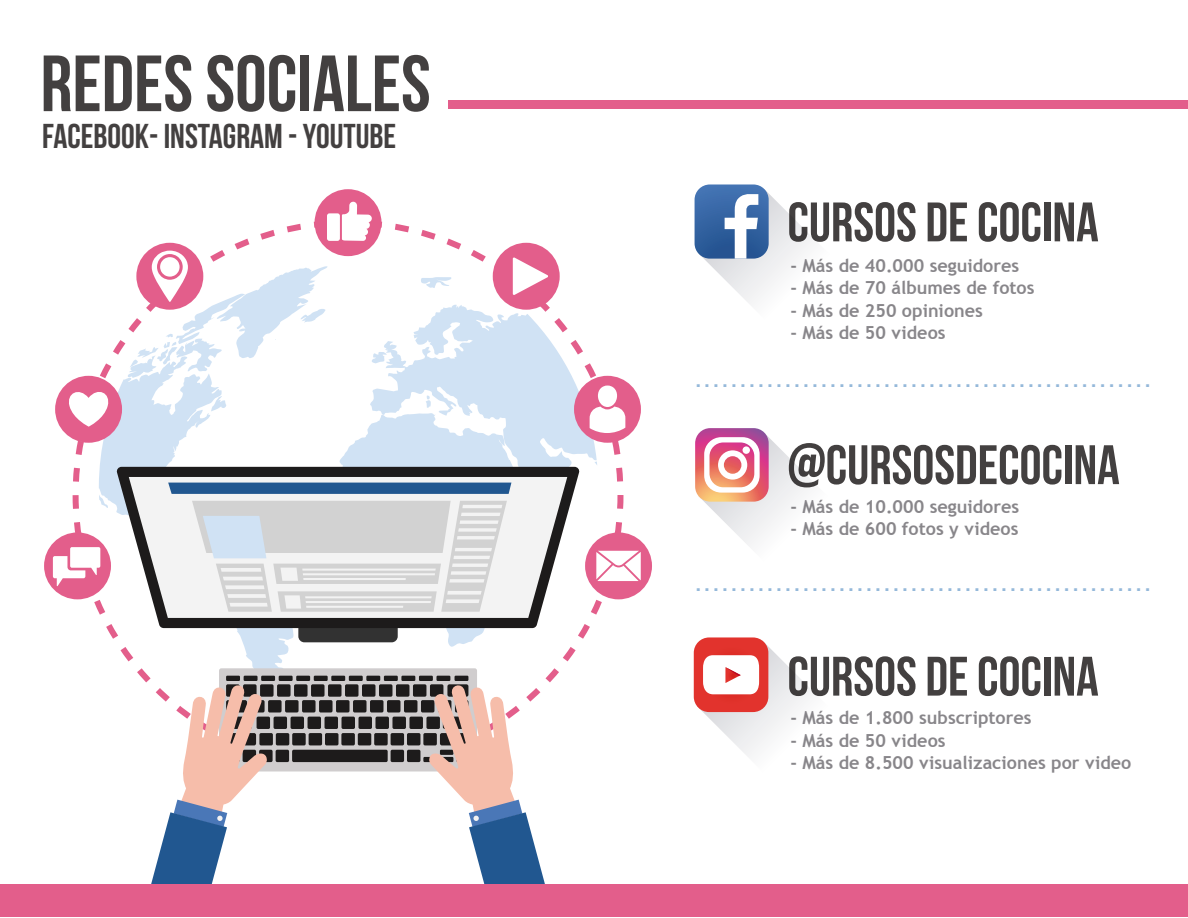
<style>
.page{position:relative;width:1188px;height:918px;background:#fff}
.page>*{position:absolute;margin:0;border:0;box-sizing:border-box;transform-origin:0 0}
.t1{font:79.5px "Bebas Neue";color:#434040}
.t2{font:55.5px "Bebas Neue";color:#434040}
.t3{font:34.5px "Bebas Neue";color:#434040}
.t4{font:700 18px "Trebuchet MS";color:#88868a}
.t5{font:900 13.5px "Arial";color:#2a72b5}
</style>
<div class="page">
<div style="left:136px;top:243px;width:67px;height:67px;background:#e35e8b;border-radius:50%"></div>
<div style="left:493px;top:243px;width:67px;height:67px;background:#e35e8b;border-radius:50%"></div>
<div style="left:585px;top:532px;width:67px;height:67px;background:#e35e8b;border-radius:50%"></div>
<div style="left:44px;top:532px;width:67px;height:67px;background:#e35e8b;border-radius:50%"></div>
<div style="left:315px;top:189px;width:67px;height:67px;background:#e35e8b;border-radius:50%"></div>
<div style="left:327px;top:213px;width:13px;height:28px;background:#fff;border-radius:2px"></div>
<svg style="left:342px;top:201px;width:30px;height:40px"></svg>
<svg style="left:53px;top:251px;width:588px;height:633px"></svg>
<div style="left:0;top:884px;width:1187px;height:32px;background:#e35e8b"></div>
<div style="left:448px;top:100px;width:739px;height:9px;background:#e35e8b"></div>
<svg style="left:695px;top:184px;width:119px;height:120px"></svg>
<svg style="left:695px;top:428px;width:117px;height:118px"></svg>
<div style="left:743px;top:446px;width:7px;height:8px;background:#fff;border-radius:50%"></div>
<svg style="left:694px;top:637px;width:119px;height:120px"></svg>
<h1 class="t1" style="left:40px;top:40px;width:392px">REDES SOCIALES</h1>
<h3 class="t3" style="left:42px;top:117px;width:356px">FACEBOOK- INSTAGRAM - YOUTUBE</h3>
<h2 class="t2" style="left:788px;top:192px;width:313px">CURSOS DE COCINA</h2>
<p class="t4" style="left:790px;top:254px;width:230px">- Más de 40.000 seguidores</p>
<p class="t4" style="left:790px;top:276px;width:246px">- Más de 70 álbumes de fotos</p>
<p class="t4" style="left:790px;top:299px;width:194px">- Más de 250 opiniones</p>
<p class="t4" style="left:790px;top:321px;width:157px">- Más de 50 videos</p>
<p class="t5" style="left:696px;top:373px;width:456px">. . . . . . . . . . . . . . . . . . . . . . . . . . . . . . . . . . . . . . . . . . . . . . . . . . .</p>
<h2 class="t2" style="left:788px;top:435px;width:334px">@CURSOSDECOCINA</h2>
<p class="t4" style="left:790px;top:495px;width:230px">- Más de 10.000 seguidores</p>
<p class="t4" style="left:790px;top:518px;width:230px">- Más de 600 fotos y videos</p>
<p class="t5" style="left:696px;top:577px;width:456px">. . . . . . . . . . . . . . . . . . . . . . . . . . . . . . . . . . . . . . . . . . . . . . . . . . .</p>
<h2 class="t2" style="left:788px;top:646px;width:313px">CURSOS DE COCINA</h2>
<p class="t4" style="left:790px;top:707px;width:243px">- Más de 1.800 subscriptores</p>
<p class="t4" style="left:790px;top:729px;width:157px">- Más de 50 videos</p>
<p class="t4" style="left:790px;top:752px;width:342px">- Más de 8.500 visualizaciones por video</p>
</div>
